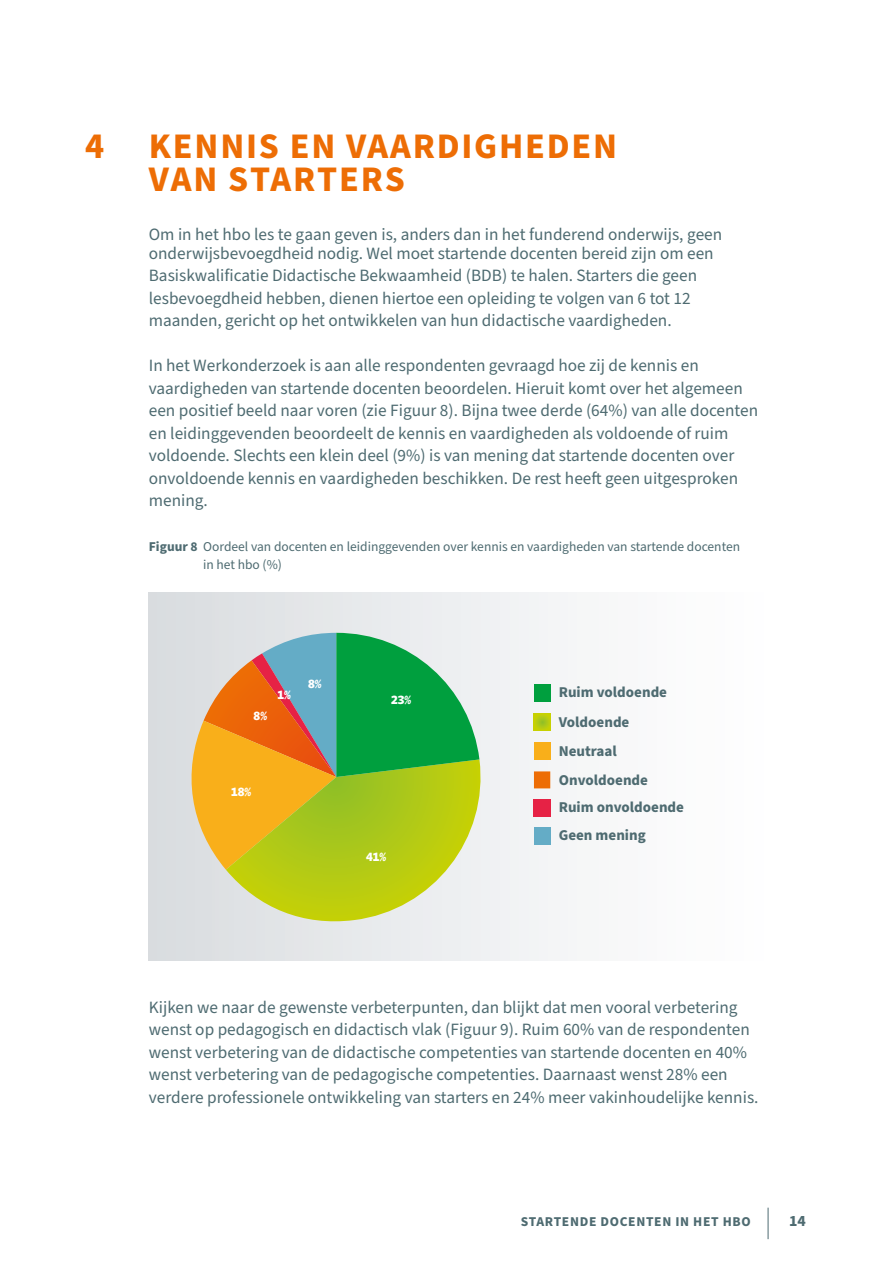
<style>
.page{position:relative;width:893px;height:1263px;background:#fff}
.page>*{position:absolute;margin:0;border:0;box-sizing:border-box;transform-origin:0 0}
.t1{font:700 36px/33.8px "Source Sans Pro";letter-spacing:.05em;color:#ed6d05}
.t2{font:17.25px/22.5px "Source Sans Pro";color:#4e6b71}
.t3{font:700 15.75px "Source Sans Pro";color:#4e6b71}
.t4{font:700 15px "Source Sans Pro";color:#4e6b71}
.t5{font:13.5px/18px "Source Sans Pro";color:#4e6b71}
.t6{font:700 13.5px "Source Sans Pro";letter-spacing:.05em;color:#4e6b71}
.t7{font:700 12px "Ideal Sans";color:#fff}
.s1{font-weight:700}
</style>
<div class="page">
<hr style="left:768px;top:1208px;width:1px;height:31px;background:#4e6b71">
<div style="left:149px;top:593px;width:616px;height:367px;background:linear-gradient(to right,#dadde0,#fff)"></div>
<div style="left:534px;top:827px;width:16px;height:17px;background:#64acc6"></div>
<div style="left:534px;top:799px;width:16px;height:17px;background:#e62245"></div>
<svg style="left:534px;top:771px;width:16px;height:17px"></svg>
<div style="left:534px;top:742px;width:16px;height:17px;background:#f9af1a"></div>
<svg style="left:534px;top:713px;width:16px;height:17px"></svg>
<div style="left:534px;top:685px;width:16px;height:17px;background:#009f3e"></div>
<svg style="left:182px;top:633px;width:307px;height:293px;background:#aabd61"></svg>
<h1 class="t1" style="left:149px;top:130px;width:470px;text-indent:-64px">4 KENNIS EN VAARDIGHEDEN<br>VAN STARTERS</h1>
<p class="t2" style="left:149px;top:225px;width:575px;line-height:18.9px">Om in het hbo les te gaan geven is, anders dan in het funderend onderwijs, geen onderwijs bevoegdheid nodig. Wel moet startende docenten bereid zijn om een</p>
<p class="t2" style="left:149px;top:265px;width:550px">Basiskwalificatie Didactische Bekwaamheid (BDB) te halen. Starters die geen lesbevoegdheid hebben, dienen hiertoe een opleiding te volgen van 6 tot 12 maanden, gericht op het ontwikkelen van hun didactische vaardigheden.</p>
<p class="t2" style="left:149px;top:355px;width:611px">In het Werkonderzoek is aan alle respondenten gevraagd hoe zij de kennis en vaardigheden van startende docenten beoordelen. Hieruit komt over het algemeen een positief beeld naar voren (zie Figuur 8). Bijna twee derde (64%) van alle docenten en leidinggevenden beoordeelt de kennis en vaardigheden als voldoende of ruim voldoende. Slechts een klein deel (9%) is van mening dat startende docenten over onvoldoende kennis en vaardigheden beschikken. De rest heeft geen uitgesproken mening.</p>
<p class="t5" style="left:203px;top:538px;width:538px;text-indent:-54px"><span class="s1">Figuur 8</span> Oordeel van docenten en leidinggevenden over kennis en vaardigheden van startende docenten in het hbo (%)</p>
<p class="t7" style="left:254px;top:707px;width:15px">8%</p>
<p class="t7" style="left:277px;top:685px;width:15px">1%</p>
<p class="t7" style="left:308px;top:674px;width:15px">8%</p>
<p class="t7" style="left:231px;top:782px;width:22px">18%</p>
<p class="t7" style="left:391px;top:690px;width:22px">23%</p>
<p class="t7" style="left:366px;top:847px;width:22px">41%</p>
<p class="t4" style="left:559px;top:682px;width:110px">Ruim voldoende</p>
<p class="t4" style="left:559px;top:712px;width:72px">Voldoende</p>
<p class="t4" style="left:559px;top:741px;width:60px">Neutraal</p>
<p class="t4" style="left:559px;top:770px;width:91px">Onvoldoende</p>
<p class="t4" style="left:559px;top:797px;width:127px">Ruim onvoldoende</p>
<p class="t4" style="left:559px;top:825px;width:89px">Geen mening</p>
<p class="t2" style="left:149px;top:996px;width:611px">Kijken we naar de gewenste verbeterpunten, dan blijkt dat men vooral verbetering wenst op pedagogisch en didactisch vlak (Figuur 9). Ruim 60% van de respondenten wenst verbetering van de didactische competenties van startende docenten en 40% wenst verbetering van de pedagogische competenties. Daarnaast wenst 28% een verdere professionele ontwikkeling van starters en 24% meer vakinhoudelijke kennis.</p>
<p class="t6" style="left:521px;top:1213px;width:231px">STARTENDE DOCENTEN IN HET HBO</p>
<p class="t3" style="left:789px;top:1210px;width:18px">14</p>
</div>
